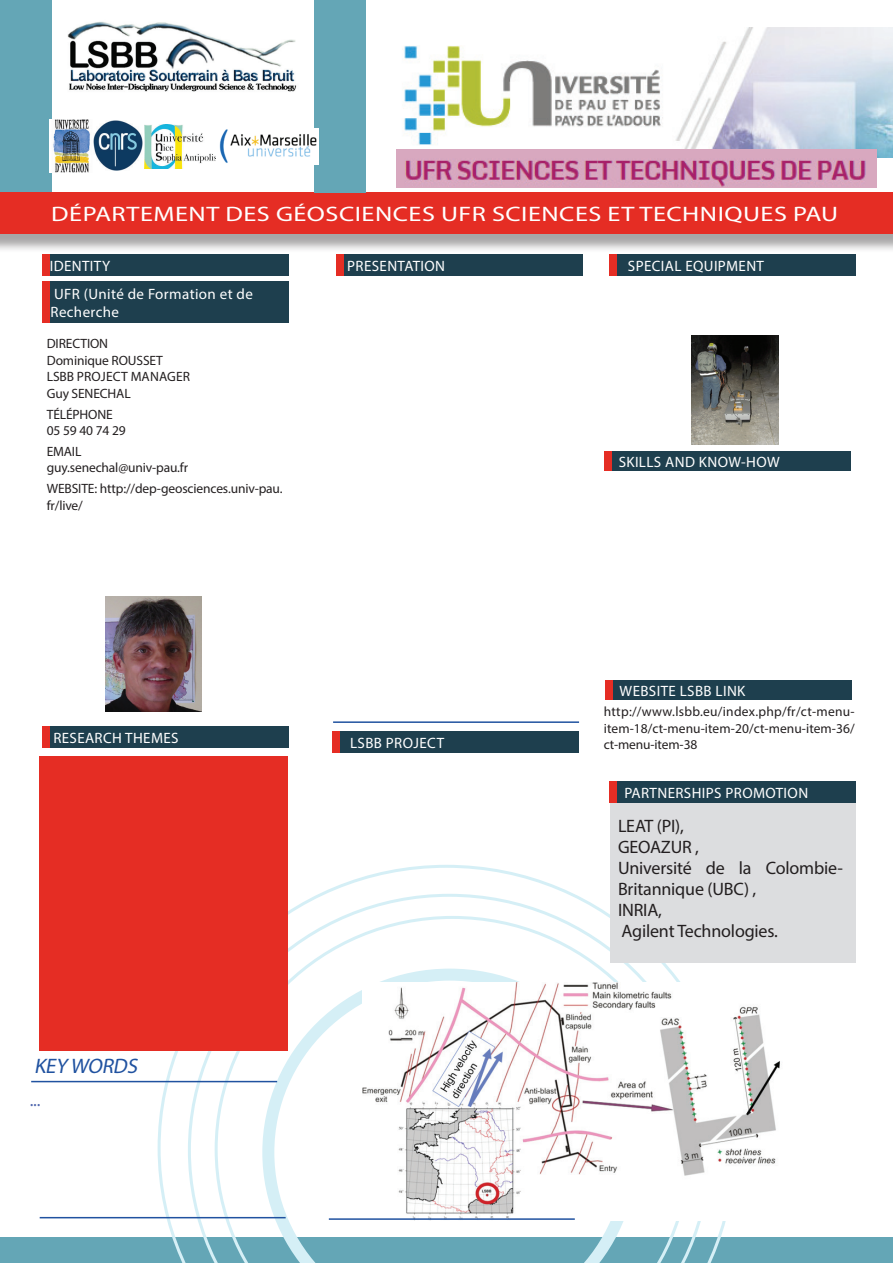
<style>
.page{position:relative;width:893px;height:1263px;background:#fff}
.page>*{position:absolute;margin:0;border:0;box-sizing:border-box;transform-origin:0 0}
.t1{font:21px "Myriad Pro";letter-spacing:.02em;color:#fff;scale:1.25 1}
.t2{font:italic 21px "Myriad Pro";color:#2052a0}
.t3{font:18px/21px "Myriad Pro";letter-spacing:-.01em;color:#231f20}
.t4{font:18px "Myriad Pro";color:#5269af}
.t5{font:15px/28.3px "Myriad Pro";letter-spacing:.025em;color:#fff}
.t6{font:13.5px/16.5px "Myriad Pro";letter-spacing:-.01em;color:#231f20}
</style>
<div class="page">
<div style="left:0;top:195px;width:893px;height:58px;background:#231f20;opacity:.4"></div>
<div style="left:0;top:192px;width:893px;height:42px;background:#e52d24"></div>
<div style="left:42px;top:254px;width:247px;height:22px;background:#1e3f4e"></div>
<div style="left:42px;top:254px;width:8px;height:22px;background:#e52d24"></div>
<div style="left:42px;top:282px;width:247px;height:41px;background:#1e3f4e"></div>
<div style="left:42px;top:282px;width:8px;height:41px;background:#e52d24"></div>
<div style="left:336px;top:254px;width:247px;height:22px;background:#1e3f4e"></div>
<div style="left:336px;top:254px;width:8px;height:22px;background:#e52d24"></div>
<div style="left:609px;top:254px;width:247px;height:22px;background:#1e3f4e"></div>
<div style="left:609px;top:254px;width:8px;height:22px;background:#e52d24"></div>
<div style="left:0;top:1237px;width:893px;height:26px;background:#64a6b6"></div>
<svg style="left:158px;top:865px;width:568px;height:398px"></svg>
<svg style="left:188px;top:894px;width:523px;height:369px"></svg>
<svg style="left:215px;top:916px;width:475px;height:347px"></svg>
<div style="left:332px;top:731px;width:246px;height:22px;background:#1e3f4e"></div>
<div style="left:332px;top:731px;width:7px;height:22px;background:#e52d24"></div>
<img style="left:692px;top:336px;width:87px;height:108px">
<img style="left:362px;top:982px;width:418px;height:239px">
<div style="left:610px;top:802px;width:246px;height:161px;background:#dcdddf"></div>
<div style="left:40px;top:756px;width:248px;height:294px;background:#e52d24"></div>
<hr style="left:40px;top:1217px;width:246px;height:1px;background:#2052a0">
<hr style="left:329px;top:1218px;width:246px;height:2px;background:#2052a0">
<hr style="left:333px;top:721px;width:246px;height:2px;background:#2052a0">
<hr style="left:31px;top:1081px;width:246px;height:1px;background:#2052a0">
<div style="left:604px;top:451px;width:246px;height:20px;background:#1e3f4e"></div>
<div style="left:604px;top:451px;width:8px;height:20px;background:#e52d24"></div>
<div style="left:609px;top:782px;width:247px;height:21px;background:#1e3f4e"></div>
<div style="left:609px;top:782px;width:8px;height:21px;background:#e52d24"></div>
<div style="left:42px;top:726px;width:247px;height:22px;background:#1e3f4e"></div>
<div style="left:42px;top:726px;width:8px;height:22px;background:#e52d24"></div>
<div style="left:605px;top:680px;width:247px;height:20px;background:#1e3f4e"></div>
<div style="left:605px;top:680px;width:8px;height:20px;background:#e52d24"></div>
<div style="left:0;top:0;width:51px;height:192px;background:#64a6b6"></div>
<div style="left:315px;top:0;width:51px;height:193px;background:#64a6b6"></div>
<img style="left:67px;top:21px;width:230px;height:71px">
<img style="left:50px;top:119px;width:40px;height:54px">
<img style="left:93px;top:121px;width:50px;height:49px">
<img style="left:145px;top:124px;width:70px;height:45px">
<img style="left:219px;top:128px;width:100px;height:37px">
<img style="left:106px;top:596px;width:95px;height:116px">
<img style="left:396px;top:28px;width:497px;height:129px">
<img style="left:397px;top:150px;width:479px;height:37px">
<h1 class="t1" style="left:51px;top:200px;width:631px">DÉPARTEMENT DES GÉOSCIENCES UFR SCIENCES ET TECHNIQUES PAU</h1>
<p class="t5" style="left:50px;top:251px;width:205px">IDENTITY<br>UFR (Unité de Formation et de</p>
<p class="t5" style="left:51px;top:298px;width:70px">Recherche</p>
<p class="t6" style="left:47px;top:335px;width:145px">DIRECTION<br>Dominique ROUSSET<br>LSBB PROJECT MANAGER<br>Guy SENECHAL</p>
<p class="t6" style="left:47px;top:406px;width:80px">TÉLÉPHONE<br>05 59 40 74 29</p>
<p class="t6" style="left:47px;top:443px;width:143px">EMAIL guy.senechal@univ-pau.fr</p>
<p class="t6" style="left:47px;top:480px;width:237px">WEBSITE: http://dep-geosciences.univ-pau. fr/live/</p>
<p class="t5" style="left:347px;top:251px;width:99px">PRESENTATION</p>
<p class="t5" style="left:628px;top:251px;width:138px">SPECIAL EQUIPMENT</p>
<p class="t5" style="left:619px;top:448px;width:163px">SKILLS AND KNOW-HOW</p>
<p class="t5" style="left:53px;top:723px;width:127px">RESEARCH THEMES</p>
<h1 class="t2" style="left:34px;top:1053px;width:109px">KEY WORDS</h1>
<h2 class="t4" style="left:30px;top:1089px;width:12px">...</h2>
<p class="t5" style="left:350px;top:728px;width:95px">LSBB PROJECT</p>
<p class="t5" style="left:620px;top:676px;width:127px">WEBSITE LSBB LINK</p>
<p class="t6" style="left:604px;top:703px;width:252px;text-align:justify">http://www.lsbb.eu/index.php/fr/ct-menu&shy;item-18/ct-menu-item-20/ct-menu-item-36/ ct-menu-item-38</p>
<p class="t5" style="left:624px;top:778px;width:185px">PARTNERSHIPS PROMOTION</p>
<h2 class="t3" style="left:618px;top:815px;width:226px">LEAT (PI),<br>GEOAZUR ,<br>Université de la Colombie-<br>Britannique (UBC) ,<br>INRIA,<br>Agilent Technologies.</h2>
</div>
